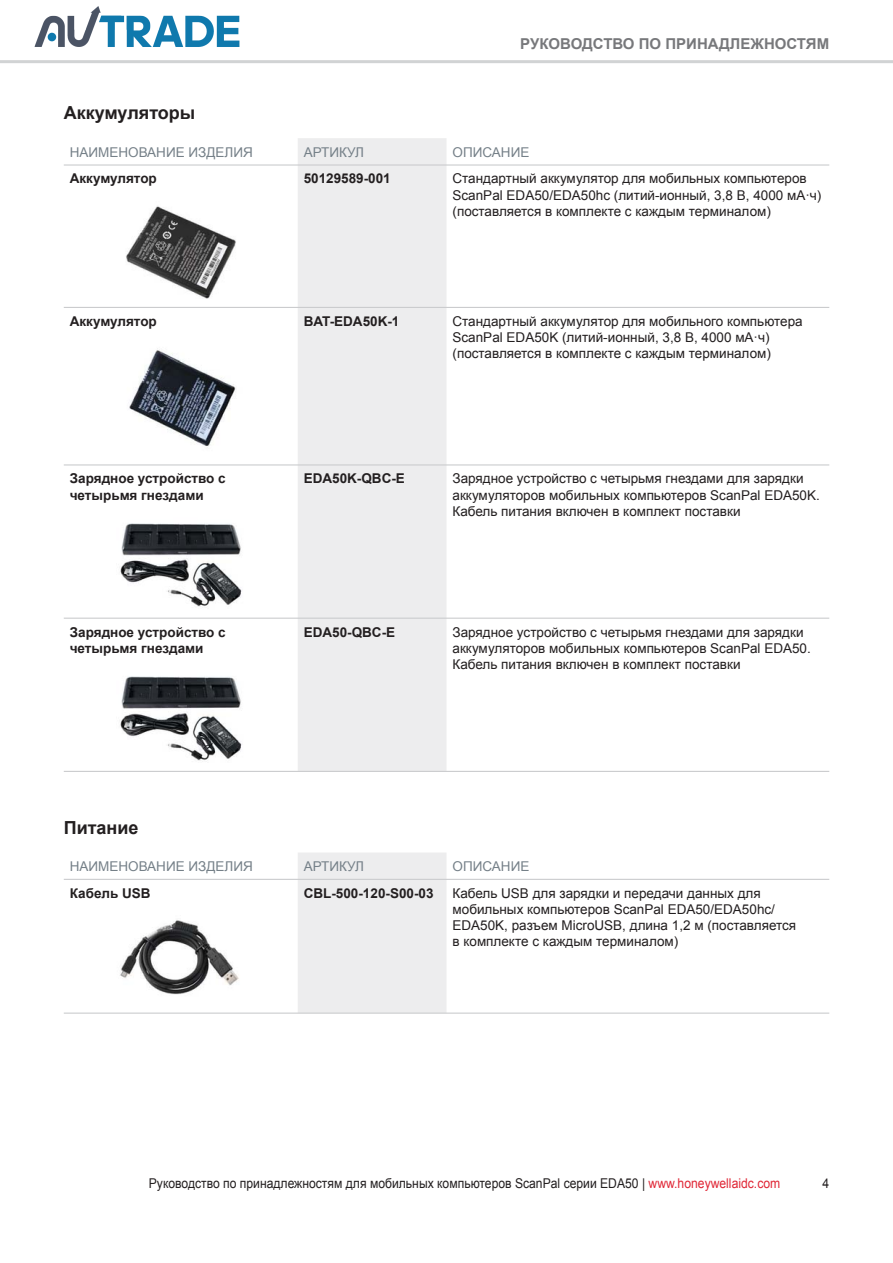
<style>
.page{position:relative;width:893px;height:1263px;background:#fff}
.page>*{position:absolute;margin:0;border:0;box-sizing:border-box;transform-origin:0 0}
.t1{font:700 18px "Arial";color:#231f20}
.t2{font:700 15px "Arial";color:#77787b}
.t3{font:13.5px/16.2px "Arial";color:#231f20}
.t4{font:700 13.5px/16.2px "Arial";color:#231f20}
.t5{font:13.5px "Arial";color:#231f20;scale:.9 1}
.t6{font:13.5px "Arial";color:#758088}
.s1{color:#e02736}
</style>
<div class="page">
<hr style="left:0;top:60px;width:893px;height:3px;background:#d1d3d4">
<div style="left:298px;top:138px;width:149px;height:633px;background:#ededee"></div>
<hr style="left:64px;top:164px;width:765px;height:2px;background:#cbccce">
<hr style="left:64px;top:307px;width:765px;height:1px;background:#cbccce">
<hr style="left:64px;top:464px;width:765px;height:1px;background:#cbccce">
<hr style="left:64px;top:618px;width:765px;height:1px;background:#cbccce">
<hr style="left:64px;top:771px;width:765px;height:1px;background:#cbccce">
<img style="left:126px;top:206px;width:110px;height:93px">
<img style="left:129px;top:348px;width:107px;height:98px">
<img style="left:120px;top:523px;width:122px;height:84px">
<img style="left:120px;top:676px;width:122px;height:85px">
<svg style="left:64px;top:878px;width:765px;height:1px"></svg>
<div style="left:298px;top:853px;width:149px;height:159px;background:#ededee"></div>
<hr style="left:64px;top:879px;width:765px;height:1px;background:#cbccce">
<hr style="left:64px;top:1012px;width:765px;height:2px;background:#cbccce">
<img style="left:120px;top:920px;width:119px;height:75px">
<img style="left:34px;top:6px;width:206px;height:41px">
<p class="t2" style="left:520px;top:36px;width:310px">РУКОВОДСТВО ПО ПРИНАДЛЕЖНОСТЯМ</p>
<h1 class="t1" style="left:64px;top:103px;width:133px">Аккумуляторы</h1>
<p class="t6" style="left:70px;top:144px;width:185px">НАИМЕНОВАНИЕ ИЗДЕЛИЯ</p>
<p class="t6" style="left:304px;top:144px;width:62px">АРТИКУЛ</p>
<p class="t6" style="left:453px;top:144px;width:78px">ОПИСАНИЕ</p>
<p class="t4" style="left:70px;top:171px;width:89px">Аккумулятор</p>
<p class="t4" style="left:304px;top:171px;width:89px">50129589-001</p>
<p class="t3" style="left:453px;top:171px;width:370px">Стандартный аккумулятор для мобильных компьютеров<br>ScanPal EDA50/EDA50hc (литий-ионный, 3,8 В, 4000 мА·ч) (поставляется в комплекте с каждым терминалом)</p>
<p class="t4" style="left:70px;top:313px;width:89px">Аккумулятор</p>
<p class="t4" style="left:304px;top:313px;width:97px">BAT-EDA50K-1</p>
<p class="t3" style="left:453px;top:313px;width:352px">Стандартный аккумулятор для мобильного компьютера<br>ScanPal EDA50K (литий-ионный, 3,8 В, 4000 мА·ч) (поставляется в комплекте с каждым терминалом)</p>
<p class="t4" style="left:70px;top:470px;width:157px">Зарядное устройство с четырьмя гнездами</p>
<p class="t4" style="left:304px;top:470px;width:103px">EDA50K-QBC-E</p>
<p class="t3" style="left:452px;top:470px;width:369px">Зарядное устройство с четырьмя гнездами для зарядки аккумуляторов мобильных компьютеров ScanPal EDA50K.<br>Кабель питания включен в комплект поставки</p>
<p class="t4" style="left:70px;top:624px;width:157px">Зарядное устройство с четырьмя гнездами</p>
<p class="t4" style="left:304px;top:624px;width:93px">EDA50-QBC-E</p>
<p class="t3" style="left:452px;top:624px;width:360px">Зарядное устройство с четырьмя гнездами для зарядки аккумуляторов мобильных компьютеров ScanPal EDA50.<br>Кабель питания включен в комплект поставки</p>
<h1 class="t1" style="left:64px;top:817px;width:76px">Питание</h1>
<p class="t6" style="left:70px;top:859px;width:185px">НАИМЕНОВАНИЕ ИЗДЕЛИЯ</p>
<p class="t6" style="left:304px;top:859px;width:62px">АРТИКУЛ</p>
<p class="t6" style="left:453px;top:859px;width:78px">ОПИСАНИЕ</p>
<p class="t4" style="left:70px;top:885px;width:82px">Кабель USB</p>
<p class="t4" style="left:304px;top:885px;width:131px">CBL-500-120-S00-03</p>
<p class="t3" style="left:452px;top:885px;width:345px">Кабель USB для зарядки и передачи данных для мобильных компьютеров ScanPal EDA50/EDA50hc/ EDA50K, разъем MicroUSB, длина 1,2 м (поставляется в комплекте с каждым терминалом)</p>
<p class="t5" style="left:149px;top:1175px;width:703px">Руководство по принадлежностям для мобильных компьютеров ScanPal серии EDA50 | <span class="s1">www.honeywellaidc.com</span></p>
<p class="t5" style="left:822px;top:1175px;width:9px">4</p>
</div>
